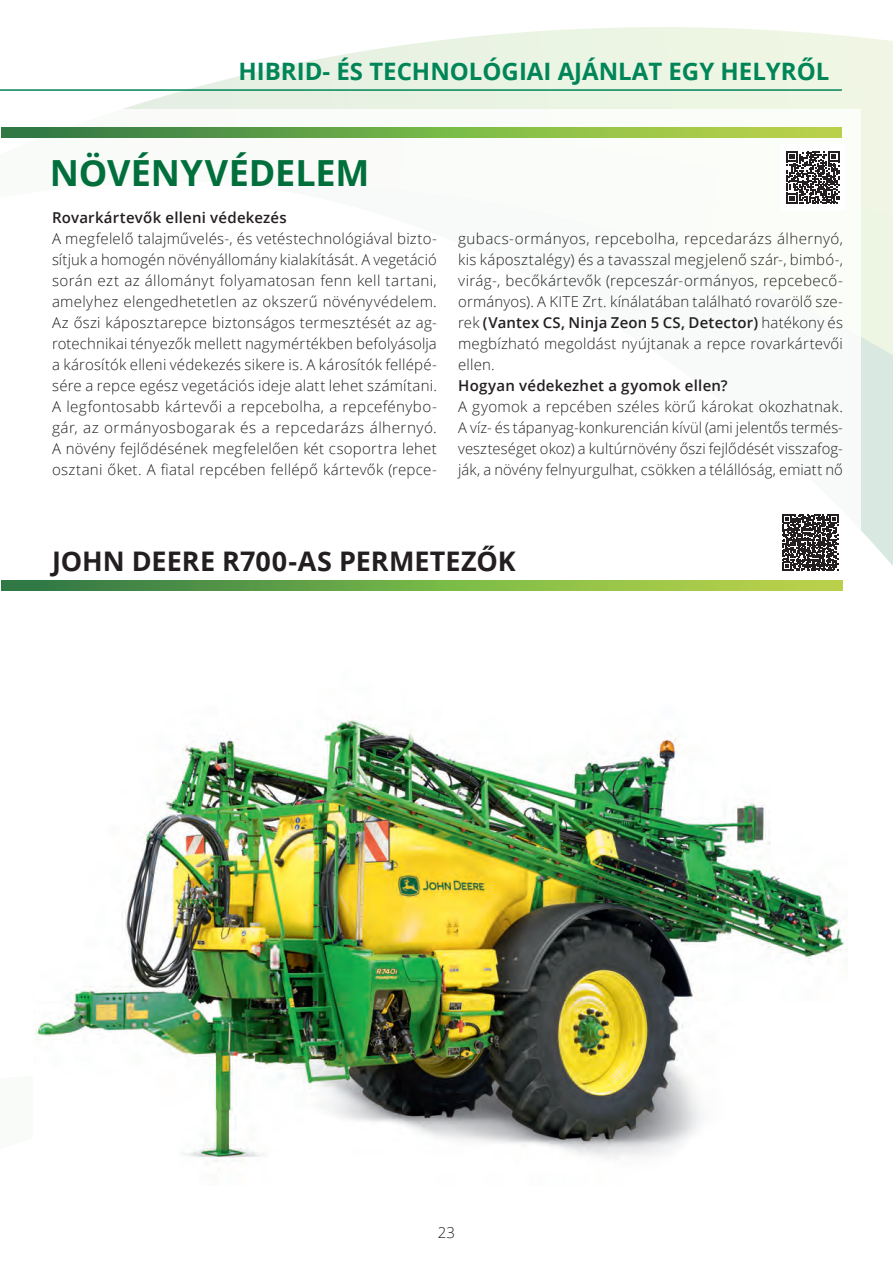
<style>
.page{position:relative;width:893px;height:1263px;background:#fff}
.page>*{position:absolute;margin:0;border:0;box-sizing:border-box;transform-origin:0 0}
.t1{font:700 36px "Open Sans";color:#006f3c}
.t2{font:700 27px "Open Sans";color:#231f20}
.t3{font:700 24px "Open Sans";color:#008558}
.t4{font:300 15px/21px "Open Sans";letter-spacing:.015em;color:#231f20;text-align:justify}
.t5{font:600 15px "Open Sans";letter-spacing:.015em;color:#231f20}
.s1{font-weight:600}
</style>
<div class="page">
<svg style="left:123px;top:27px;width:770px;height:153px"></svg>
<svg style="left:861px;top:180px;width:32px;height:386px;fill:#d9e9e2"></svg>
<div style="left:0;top:110px;width:861px;height:1111px;background:#fff"></div>
<hr style="left:0;top:89px;width:842px;height:2px;background:#008558">
<svg style="left:786px;top:151px;width:53px;height:53px"></svg>
<svg style="left:1px;top:128px;width:841px;height:10px"></svg>
<svg style="left:1px;top:581px;width:842px;height:10px"></svg>
<svg style="left:782px;top:515px;width:56px;height:55px"></svg>
<img style="left:35px;top:720px;width:813px;height:442px">
<h3 class="t3" style="left:238px;top:54px;width:592px">HIBRID- ÉS TECHNOLÓGIAI AJÁNLAT EGY HELYRŐL</h3>
<h1 class="t1" style="left:50px;top:148px;width:321px">NÖVÉNYVÉDELEM</h1>
<p class="t5" style="left:52px;top:207px;width:236px">Rovarkártevők elleni védekezés</p>
<p class="t4" style="left:52px;top:228px;width:386px">A megfelelő talajművelés-, és vetéstechnológiával bizto&shy;sítjuk a homogén növényállomány kialakítását. A vegetáció során ezt az állományt folyamatosan fenn kell tartani, amelyhez elengedhetetlen az okszerű növényvédelem.<br>Az őszi káposztarepce biztonságos termesztését az ag&shy;rotechnikai tényezők mellett nagymértékben befolyásolja a károsítók elleni védekezés sikere is. A károsítók fellépé&shy;sére a repce egész vegetációs ideje alatt lehet számítani.<br>A legfontosabb kártevői a repcebolha, a repcefénybo&shy;gár, az ormányosbogarak és a repcedarázs álhernyó.<br>A növény fejlődésének megfelelően két csoportra lehet osztani őket. A fiatal repcében fellépő kártevők (repce-</p>
<p class="t4" style="left:458px;top:228px;width:386px">gubacs-ormányos, repcebolha, repcedarázs álhernyó, kis káposztalégy) és a tavasszal megjelenő szár-, bimbó-, virág-, becőkártevők (repceszár-ormányos, repcebecő&shy;ormányos). A KITE Zrt. kínálatában található rovarölő sze&shy;rek <span class="s1">(Vantex CS, Ninja Zeon 5 CS, Detector)</span> hatékony és megbízható megoldást nyújtanak a repce rovarkártevői ellen.</p>
<p class="t5" style="left:458px;top:375px;width:271px">Hogyan védekezhet a gyomok ellen?</p>
<p class="t4" style="left:458px;top:396px;width:386px">A gyomok a repcében széles körű károkat okozhatnak.<br>A víz- és tápanyag-konkurencián kívül (ami jelentős termés&shy;veszteséget okoz) a kultúrnövény őszi fejlődését visszafog&shy;ják, a növény felnyurgulhat, csökken a télállóság, emiatt nő</p>
<h2 class="t2" style="left:52px;top:542px;width:465px">JOHN DEERE R700-AS PERMETEZŐK</h2>
<p class="t4" style="left:438px;top:1222px;width:19px">23</p>
</div>
